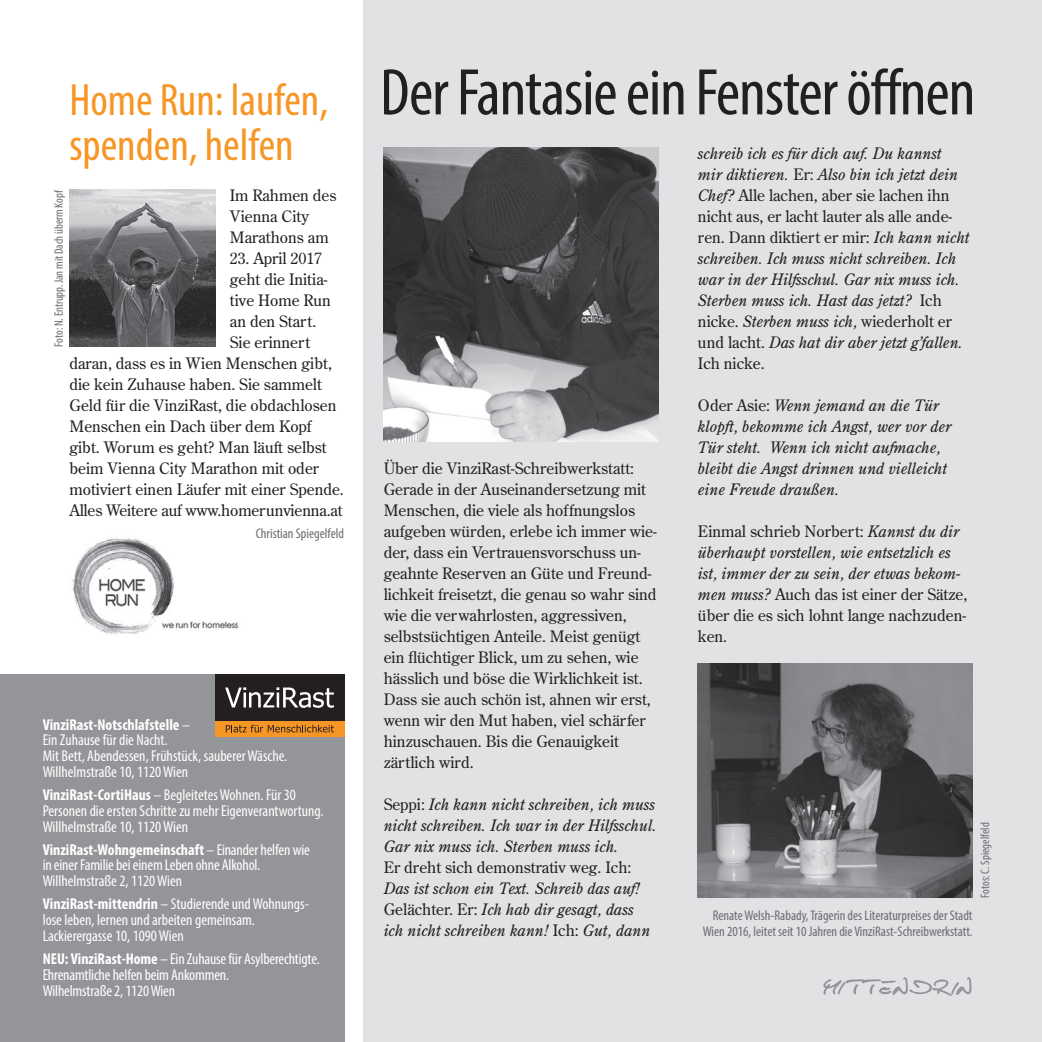
<style>
.page{position:relative;width:1042px;height:1042px;background:#fff}
.page>*{position:absolute;margin:0;border:0;box-sizing:border-box;transform-origin:0 0}
.t1{font:condensed 66.5px "Myriad Pro";letter-spacing:-.015em;color:#231f20}
.t2{font:condensed 45.5px/45.5px "Myriad Pro";color:#f79625}
.t3{font:italic 15.75px/21px "Century Old Style Std";color:#231f20}
.t4{font:15.75px/21px "Century Old Style Std";color:#231f20}
.t5{font:condensed 15.75px/15.8px "Myriad Pro";color:#fff}
.t6{font:condensed 14px/15.8px "Myriad Pro";color:#6c6d70;text-align:right}
.t7{font:condensed 12.25px "Myriad Pro";letter-spacing:-.005em;color:#6c6d70}
.s1{font-weight:700}
.s2{font-style:normal}
</style>
<div class="page">
<div style="left:364px;top:0;width:678px;height:1042px;background:#e1e2e4"></div>
<div style="left:0;top:674px;width:344px;height:368px;background:#939598"></div>
<svg style="left:823px;top:977px;width:148px;height:19px"></svg>
<div style="left:215px;top:674px;width:129px;height:47px;background:#231f20"></div>
<svg style="left:225px;top:687px;width:109px;height:21px"></svg>
<div style="left:215px;top:721px;width:129px;height:15px;background:#f79625"></div>
<svg style="left:226px;top:725px;width:108px;height:7px"></svg>
<img style="left:698px;top:663px;width:274px;height:235px">
<img style="left:384px;top:148px;width:274px;height:293px">
<img style="left:69px;top:189px;width:146px;height:158px">
<img style="left:72px;top:537px;width:167px;height:98px">
<h2 class="t2" style="left:69px;top:76px;width:260px">Home Run: laufen, spenden, helfen</h2>
<p class="t4" style="left:230px;top:185px;width:108px">Im Rahmen des<br>Vienna City<br>Marathons am</p>
<p class="t4" style="left:230px;top:248px;width:94px">23. April 2017</p>
<p class="t4" style="left:230px;top:269px;width:99px">geht die Initia-</p>
<p class="t4" style="left:230px;top:290px;width:103px">tive Home Run</p>
<p class="t4" style="left:230px;top:311px;width:88px">an den Start.</p>
<p class="t4" style="left:230px;top:332px;width:82px">Sie erinnert</p>
<p class="t4" style="left:69px;top:353px;width:264px">daran, dass es in Wien Menschen gibt,</p>
<p class="t4" style="left:69px;top:374px;width:254px">die kein Zuhause haben. Sie sammelt</p>
<p class="t4" style="left:69px;top:395px;width:268px">Geld für die VinziRast, die obdachlosen</p>
<p class="t4" style="left:69px;top:416px;width:243px">Menschen ein Dach über dem Kopf</p>
<p class="t4" style="left:69px;top:437px;width:259px">gibt. Worum es geht? Man läuft selbst</p>
<p class="t4" style="left:69px;top:458px;width:251px">beim Vienna City Marathon mit oder</p>
<p class="t4" style="left:69px;top:479px;width:276px">motiviert einen Läufer mit einer Spende.</p>
<p class="t4" style="left:69px;top:500px;width:275px">Alles Weitere auf www.homerunvienna.at</p>
<p class="t6" style="left:256px;top:525px;width:90px">Christian Spiegelfeld</p>
<p class="t7" style="left:51px;top:347px;width:158px;rotate:-90deg">Foto: N. Entrupp. Jan mit Dach überm Kopf</p>
<p class="t5" style="left:43px;top:716px;width:246px"><span class="s1">VinziRast-Notschlafstelle</span> –<br>Ein Zuhause für die Nacht.<br>Mit Bett, Abendessen, Frühstück, sauberer Wäsche.<br>Willhelmstraße 10, 1120 Wien</p>
<p class="t5" style="left:43px;top:787px;width:282px"><span class="s1">VinziRast-CortiHaus</span> – Begleitetes Wohnen. Für 30<br>Personen die ersten Schritte zu mehr Eigenverantwortung.<br>Willhelmstraße 10, 1120 Wien</p>
<p class="t5" style="left:43px;top:841px;width:269px"><span class="s1">VinziRast-Wohngemeinschaft</span> – Einander helfen wie in einer Familie bei einem Leben ohne Alkohol.<br>Willhelmstraße 2, 1120 Wien</p>
<p class="t5" style="left:43px;top:896px;width:267px"><span class="s1">VinziRast-mittendrin</span> – Studierende und Wohnungs&shy;lose leben, lernen und arbeiten gemeinsam.<br>Lackierergasse 10, 1090 Wien</p>
<p class="t5" style="left:43px;top:951px;width:279px"><span class="s1">NEU: VinziRast-Home</span> – Ein Zuhause für Asylberechtigte.<br>Ehrenamtliche helfen beim Ankommen.<br>Wilhelmstraße 2, 1120 Wien</p>
<h1 class="t1" style="left:380px;top:52px;width:597px">Der Fantasie ein Fenster öffnen</h1>
<p class="t4" style="left:384px;top:458px;width:275px">Über die VinziRast-Schreibwerkstatt:<br>Gerade in der Auseinandersetzung mit Menschen, die viele als hoffnungslos aufgeben würden, erlebe ich immer wie&shy;der, dass ein Vertrauensvorschuss un&shy;geahnte Reserven an Güte und Freund&shy;lichkeit freisetzt, die genau so wahr sind wie die verwahrlosten, aggressiven, selbstsüchtigen Anteile. Meist genügt ein flüchtiger Blick, um zu sehen, wie hässlich und böse die Wirklichkeit ist.<br>Dass sie auch schön ist, ahnen wir erst, wenn wir den Mut haben, viel schärfer hinzuschauen. Bis die Genauigkeit zärtlich wird.</p>
<p class="t3" style="left:384px;top:794px;width:274px;text-align:justify"><span class="s2">Seppi:</span> Ich kann nicht schreiben, ich muss nicht schreiben. Ich war in der Hilfsschul.<br>Gar nix muss ich. Sterben muss ich.</p>
<p class="t4" style="left:384px;top:857px;width:249px">Er dreht sich demonstrativ weg. Ich:</p>
<p class="t3" style="left:384px;top:878px;width:268px">Das ist schon ein Text. Schreib das auf!<br><span class="s2">Gelächter. Er:</span> Ich hab dir gesagt, dass ich nicht schreiben kann! <span class="s2">Ich:</span> Gut, dann</p>
<p class="t3" style="left:698px;top:143px;width:273px">schreib ich es für dich auf. Du kannst mir diktieren. <span class="s2">Er:</span> Also bin ich jetzt dein Chef? <span class="s2">Alle lachen, aber sie lachen ihn nicht aus, er lacht lauter als alle ande&shy;ren. Dann diktiert er mir:</span> Ich kann nicht schreiben. Ich muss nicht schreiben. Ich war in der Hilfsschul. Gar nix muss ich.<br>Sterben muss ich. Hast das jetzt? <span class="s2">Ich nicke.</span> Sterben muss ich, <span class="s2">wiederholt er und lacht.</span> Das hat dir aber jetzt g’fallen.<br><span class="s2">Ich nicke.</span></p>
<p class="t3" style="left:698px;top:395px;width:255px"><span class="s2">Oder Asie:</span> Wenn jemand an die Tür klopft, bekomme ich Angst, wer vor der Tür steht. Wenn ich nicht aufmache, bleibt die Angst drinnen und vielleicht eine Freude draußen.</p>
<p class="t3" style="left:698px;top:521px;width:271px"><span class="s2">Einmal schrieb Norbert:</span> Kannst du dir überhaupt vorstellen, wie entsetzlich es ist, immer der zu sein, der etwas bekom&shy;men muss? <span class="s2">Auch das ist einer der Sätze, über die es sich lohnt lange nachzuden&shy;ken.</span></p>
<p class="t6" style="left:703px;top:907px;width:271px">Renate Welsh-Rabady, Trägerin des Literaturpreises der Stadt<br>Wien 2016, leitet seit 10 Jahren die VinziRast-Schreibwerkstatt.</p>
<p class="t7" style="left:977px;top:898px;width:77px;rotate:-90deg">Fotos: C. Spiegelfeld</p>
</div>
